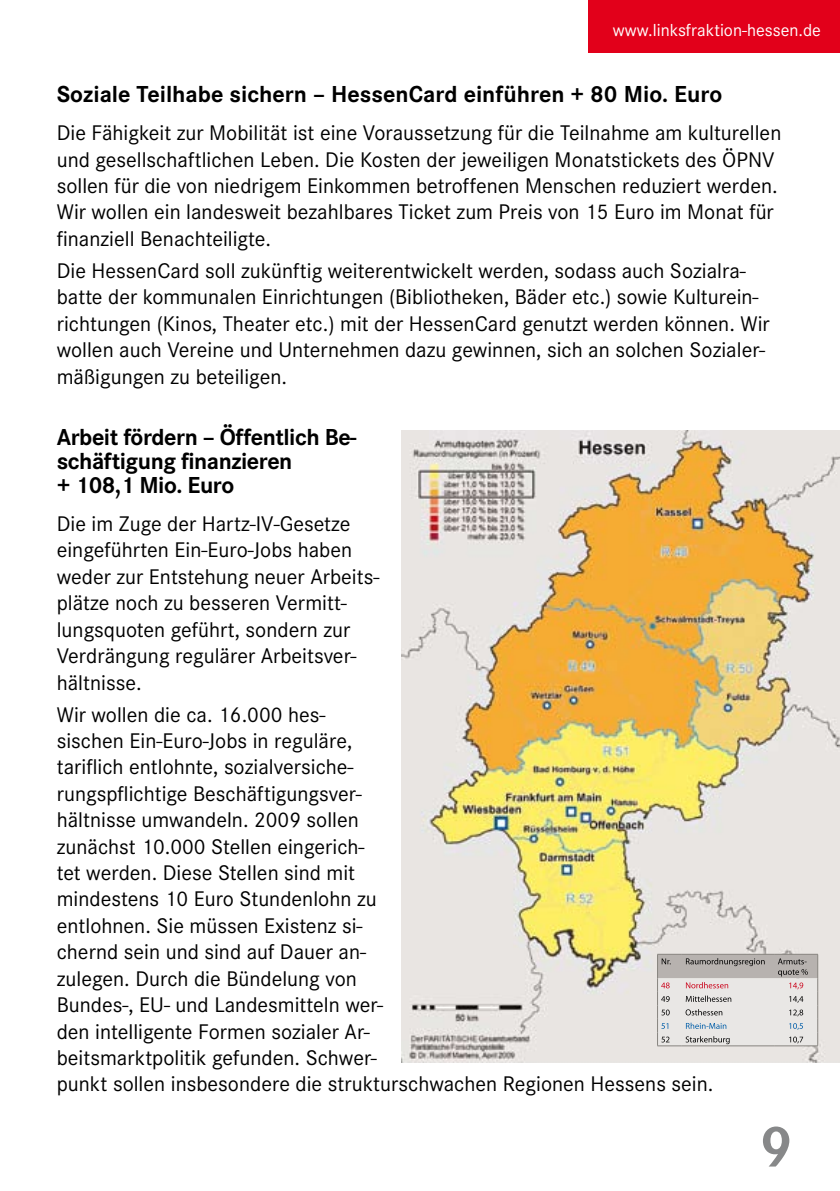
<style>
.page{position:relative;width:840px;height:1191px;background:#fff}
.page>*{position:absolute;margin:0;border:0;box-sizing:border-box;transform-origin:0 0}
.t1{font:700 24px/24px "Corporate S";letter-spacing:-.02em;color:#000}
.t2{font:700 24px "Corporate S";color:#000}
.t3{font:22px/26.4px "Corporate S";color:#000}
.t4{font:18px "Corporate S";color:#fff}
</style>
<div class="page">
<div style="left:588px;top:0;width:251px;height:52px;background:#e2001a"></div>
<img style="left:401px;top:430px;width:438px;height:632px">
<svg style="left:656px;top:954px;width:161px;height:92px;background:#cfccca"></svg>
<img style="left:404px;top:430px;width:24px;height:12px">
<p class="t4" style="left:612px;top:20px;width:209px">www.linksfraktion-hessen.de</p>
<p class="t2" style="left:57px;top:81px;width:666px">Soziale Teilhabe sichern – HessenCard einführen + 80 Mio. Euro</p>
<p class="t3" style="left:57px;top:120px;width:725px">Die Fähigkeit zur Mobilität ist eine Voraussetzung für die Teilnahme am kulturellen und gesellschaftlichen Leben. Die Kosten der jeweiligen Monatstickets des ÖPNV sollen für die von niedrigem Einkommen betroffenen Menschen reduziert werden.<br>Wir wollen ein landesweit bezahlbares Ticket zum Preis von 15 Euro im Monat für finanziell Benachteiligte.</p>
<p class="t3" style="left:57px;top:257px;width:714px">Die HessenCard soll zukünftig weiterentwickelt werden, sodass auch Sozialra&shy;batte der kommunalen Einrichtungen (Bibliotheken, Bäder etc.) sowie Kulturein&shy;richtungen (Kinos, Theater etc.) mit der HessenCard genutzt werden können. Wir wollen auch Vereine und Unternehmen dazu gewinnen, sich an solchen Sozialer&shy;mäßigungen zu beteiligen.</p>
<p class="t1" style="left:57px;top:426px;width:301px">Arbeit fördern – Öffentlich Be&shy;schäftigung finanzieren<br>+ 108,1 Mio. Euro</p>
<p class="t3" style="left:57px;top:511px;width:324px">Die im Zuge der Hartz-IV-Gesetze eingeführten Ein-Euro-Jobs haben weder zur Entstehung neuer Arbeits&shy;plätze noch zu besseren Vermitt&shy;lungsquoten geführt, sondern zur<br>Verdrängung regulärer Arbeitsver&shy;hältnisse.</p>
<p class="t3" style="left:57px;top:701px;width:657px">Wir wollen die ca. 16.000 hes-<br>sischen Ein-Euro-Jobs in reguläre,<br>tariflich entlohnte, sozialversiche-<br>rungspflichtige Beschäftigungsver-<br>hältnisse umwandeln. 2009 sollen<br>zunächst 10.000 Stellen eingerich-<br>tet werden. Diese Stellen sind mit<br>mindestens 10 Euro Stundenlohn zu<br>entlohnen. Sie müssen Existenz si-<br>chernd sein und sind auf Dauer an-<br>zulegen. Durch die Bündelung von<br>Bundes-, EU- und Landesmitteln wer-<br>den intelligente Formen sozialer Ar-<br>beitsmarktpolitik gefunden. Schwer-<br>punkt sollen insbesondere die strukturschwachen Regionen Hessens sein.</p>
</div>
